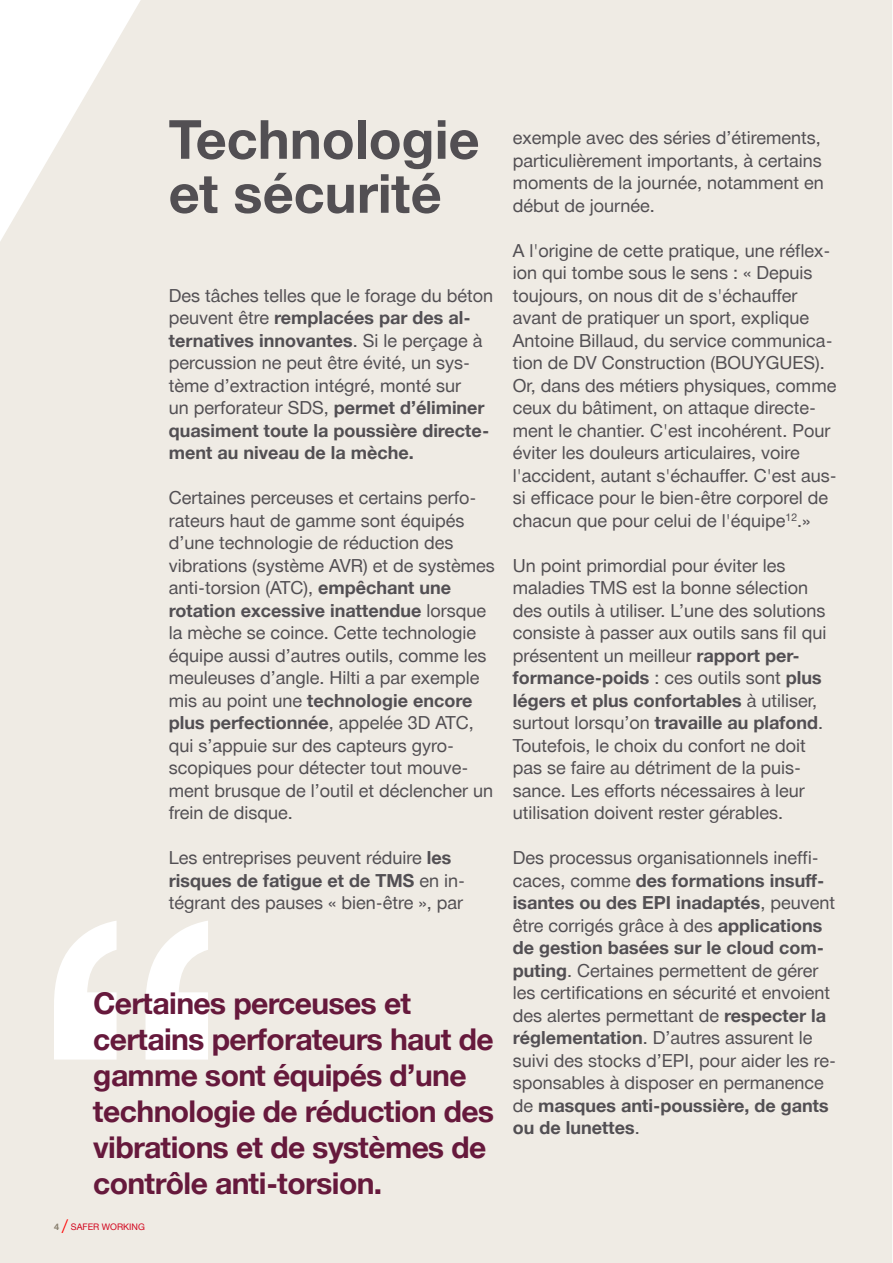
<style>
.page{position:relative;width:893px;height:1263px;background:#efebe4}
.page>*{position:absolute;margin:0;border:0;box-sizing:border-box;transform-origin:0 0}
.t1{font:700 54px/54px "Hilti";color:#524f53}
.t2{font:700 30px/36px "Hilti";letter-spacing:-.02em;color:#66193c}
.t3{font:18px/22.5px "Hilti";color:#524f53}
.t4{font:9px "Hilti";color:#d2051e}
.s1{font-weight:700}
.s2{font-weight:700;color:#887f6e}
.s3{font-size:15px;color:#f00}
</style>
<div class="page">
<svg style="left:0;top:0;width:141px;height:241px"></svg>
<svg style="left:54px;top:921px;width:154px;height:138px"></svg>
<hr style="left:892px;top:0;width:1px;height:1263px;background:#fff">
<h1 class="t1" style="left:169px;top:110px;width:312px">Technologie et sécurité</h1>
<p class="t3" style="left:513px;top:126px;width:312px">exemple avec des séries d’étirements, particulièrement importants, à certains moments de la journée, notamment en début de journée.</p>
<p class="t3" style="left:513px;top:238px;width:326px">A l'origine de cette pratique, une réflex&shy;ion qui tombe sous le sens : « Depuis toujours, on nous dit de s'échauffer avant de pratiquer un sport, explique Antoine Billaud, du service communica&shy;tion de DV Construction (BOUYGUES).<br>Or, dans des métiers physiques, comme ceux du bâtiment, on attaque directe&shy;ment le chantier. C'est incohérent. Pour éviter les douleurs articulaires, voire l'accident, autant s'échauffer. C'est aus&shy;si efficace pour le bien-être corporel de chacun que pour celui de l'équipe<sup>12</sup>.»</p>
<p class="t3" style="left:513px;top:553px;width:315px">Un point primordial pour éviter les maladies TMS est la bonne sélection des outils à utiliser. L’une des solutions consiste à passer aux outils sans fil qui présentent un meilleur <span class="s1">rapport per&shy;formance-poids</span> : ces outils sont <span class="s1">plus légers et plus confortables</span> à utiliser, surtout lorsqu’on <span class="s1">travaille au plafond</span>.<br>Toutefois, le choix du confort ne doit pas se faire au détriment de la puis&shy;sance. Les efforts nécessaires à leur utilisation doivent rester gérables.</p>
<p class="t3" style="left:513px;top:846px;width:325px">Des processus organisationnels ineffi&shy;caces, comme <span class="s1">des formations insuff&shy;isantes ou des EPI inadaptés</span>, peuvent être corrigés grâce à des <span class="s1">applications de gestion basées sur le cloud com&shy;puting</span>. Certaines permettent de gérer les certifications en sécurité et envoient des alertes permettant de <span class="s1">respecter la réglementation</span>. D’autres assurent le suivi des stocks d’EPI, pour aider les re&shy;sponsables à disposer en permanence de <span class="s1">masques anti-poussière, de gants ou de lunettes</span>.</p>
<p class="t3" style="left:169px;top:283px;width:326px">Des tâches telles que le forage du béton peuvent être <span class="s1">remplacées par des al&shy;ternatives innovantes</span>. Si le perçage à percussion ne peut être évité, un sys&shy;tème d’extraction intégré, monté sur<br>un perforateur SDS, <span class="s1">permet d’éliminer quasiment toute la poussière directe&shy;ment au niveau de la mèche.</span></p>
<p class="t3" style="left:169px;top:486px;width:328px">Certaines perceuses et certains perfo&shy;rateurs haut de gamme sont équipés d’une technologie de réduction des vibrations (système AVR) et de systèmes anti-torsion (ATC), <span class="s1">empêchant une rotation excessive inattendue</span> lorsque la mèche se coince. Cette technologie équipe aussi d’autres outils, comme les meuleuses d’angle. Hilti a par exemple mis au point une <span class="s1">technologie encore plus perfectionnée</span>, appelée 3D ATC, qui s’appuie sur des capteurs gyro&shy;scopiques pour détecter tout mouve&shy;ment brusque de l’outil et déclencher un frein de disque.</p>
<p class="t3" style="left:169px;top:846px;width:298px">Les entreprises peuvent réduire <span class="s1">les risques de fatigue et de TMS</span> en in&shy;tégrant des pauses « bien-être », par</p>
<h2 class="t2" style="left:93px;top:984px;width:402px">Certaines perceuses et certains perforateurs haut de gamme sont équipés d’une technologie de réduction des vibrations et de systèmes de contrôle anti-torsion.</h2>
<p class="t4" style="left:54px;top:1221px;width:92px"><span class="s2">4</span> <span class="s3">/</span> SAFER WORKING</p>
</div>
